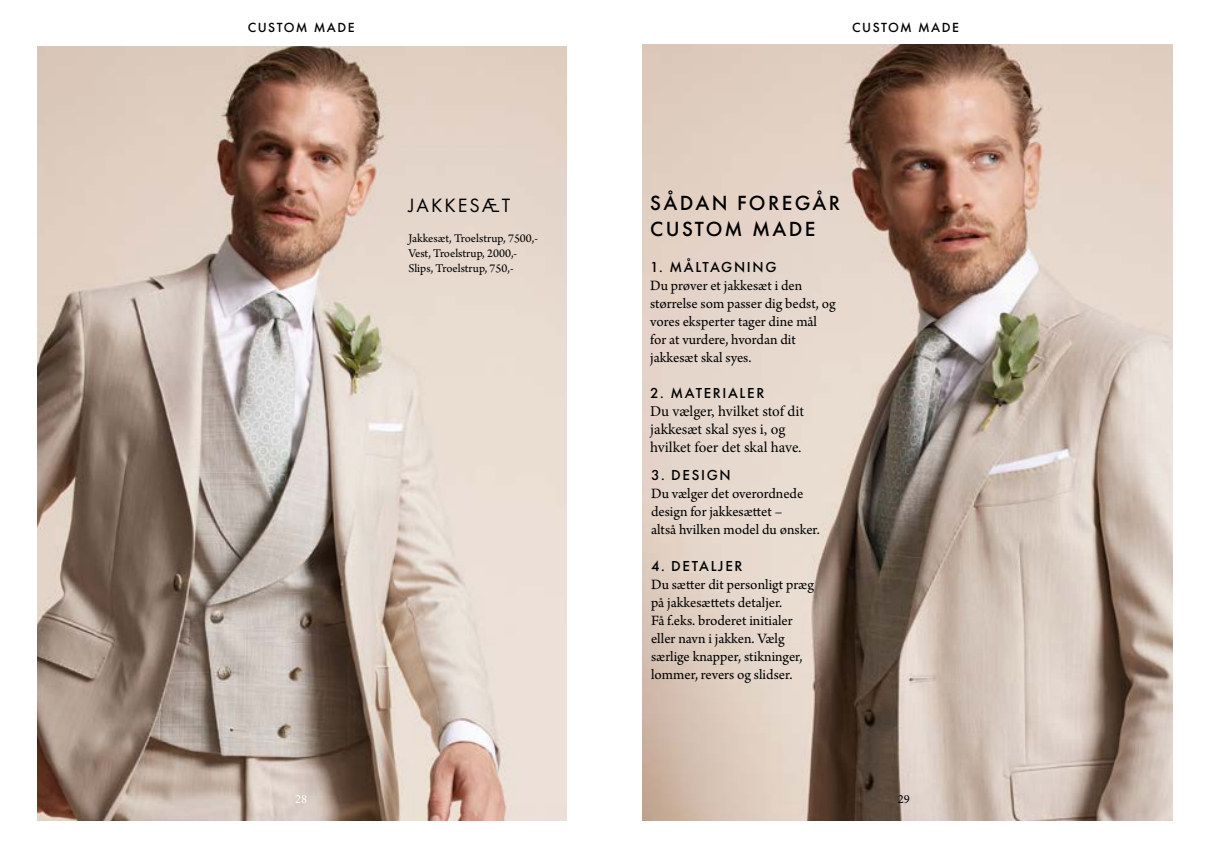
<style>
.page{position:relative;width:1205px;height:851px;background:#fff}
.page>*{position:absolute;margin:0;border:0;box-sizing:border-box;transform-origin:0 0}
.t1{font:500 21.25px/25.5px "Futura PT";letter-spacing:.11em;color:#000}
.t2{font:20px "Futura PT";letter-spacing:.1em;color:#000}
.t3{font:15px/18px "Arno Pro";letter-spacing:-.005em;color:#000}
.t4{font:15px/18px "Minion Pro";color:#000}
.t5{font:500 15px "Futura PT";letter-spacing:.11em;color:#000}
.t6{font:500 13.75px "Futura PT";letter-spacing:.11em;color:#000}
.t7{font:12.5px/15px "Arno Pro";color:#000}
.t8{font:12.5px "Minion Pro";color:#fff}
.t9{font:12.5px "Minion Pro";color:#000}
</style>
<div class="page">
<img style="left:37px;top:47px;width:530px;height:773px">
<img style="left:642px;top:44px;width:530px;height:776px">
<p class="t6" style="left:248px;top:19px;width:108px">CUSTOM MADE</p>
<p class="t6" style="left:852px;top:19px;width:108px">CUSTOM MADE</p>
<h2 class="t2" style="left:408px;top:193px;width:103px">JAKKESÆT</h2>
<p class="t7" style="left:408px;top:231px;width:131px">Jakkesæt, Troelstrup, 7500,-<br>Vest, Troelstrup, 2000,-<br>Slips, Troelstrup, 750,-</p>
<h1 class="t1" style="left:650px;top:190px;width:191px">SÅDAN FOREGÅR<br>CUSTOM MADE</h1>
<p class="t5" style="left:650px;top:258px;width:128px">1. MÅLTAGNING</p>
<p class="t3" style="left:650px;top:277px;width:187px">Du prøver et jakkesæt i den størrelse som passer dig bedst, og vores eksperter tager dine mål for at vurdere, hvordan dit jakkesæt skal syes.</p>
<p class="t5" style="left:650px;top:384px;width:116px">2. MATERIALER</p>
<p class="t4" style="left:650px;top:402px;width:155px">Du vælger, hvilket stof dit jakkesæt skal syes i, og hvilket foer det skal have.</p>
<p class="t5" style="left:651px;top:466px;width:81px">3. DESIGN</p>
<p class="t3" style="left:651px;top:485px;width:170px">Du vælger det overordnede design for jakkesættet –<br>altså hvilken model du ønsker.</p>
<p class="t5" style="left:651px;top:556px;width:93px">4. DETALJER</p>
<p class="t3" style="left:651px;top:575px;width:164px">Du sætter dit personligt præg på jakkesættets detaljer.<br>Få f.eks. broderet initialer eller navn i jakken. Vælg særlige knapper, stikninger, lommer, revers og slidser.</p>
<p class="t8" style="left:295px;top:790px;width:13px">28</p>
<p class="t9" style="left:898px;top:790px;width:13px">29</p>
</div>
